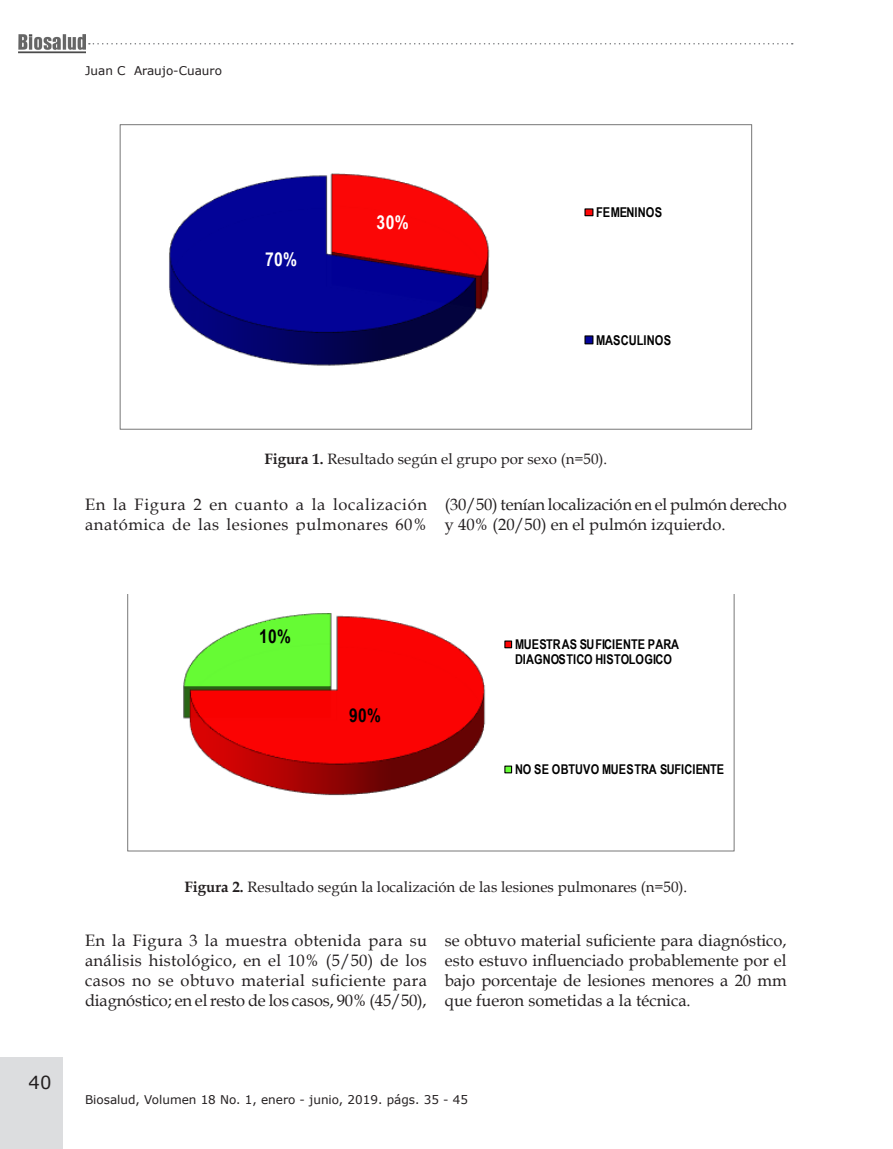
<style>
.page{position:relative;width:893px;height:1149px;background:#fff}
.page>*{position:absolute;margin:0;border:0;box-sizing:border-box;transform-origin:0 0}
.t1{font:700 19.2px "Arial Narrow";color:#fff}
.t2{font:700 19.05px "Arial Narrow";color:#000}
.t3{font:18px "Verdana";color:#231f20}
.t4{font:16.5px/19.8px "Book Antiqua";color:#231f20;text-align:justify}
.t5{font:16.5px/19.8px "Book Antiqua";letter-spacing:.035em;color:#231f20}
.t6{font:15px "Book Antiqua";color:#231f20}
.t7{font:700 13.5px/15.5px "Arial Narrow";letter-spacing:-.005em;color:#000}
.t8{font:12px "Verdana";color:#231f20}
.s1{font-weight:700}
</style>
<div class="page">
<svg style="left:89px;top:43px;width:704px;height:1px"></svg>
<div style="left:0;top:1057px;width:63px;height:91px;background:#dcdddf"></div>
<img style="left:18px;top:35px;width:67px;height:18px">
<img style="left:169px;top:173px;width:321px;height:193px">
<div style="left:585px;top:209px;width:8px;height:7px;background:#ff0505"></div>
<div style="left:584px;top:208px;width:9px;height:8px;border:1px solid #000"></div>
<div style="left:585px;top:336px;width:8px;height:8px;background:#009"></div>
<div style="left:584px;top:335px;width:9px;height:9px;border:1px solid #000"></div>
<svg style="left:127px;top:594px;width:608px;height:257px"></svg>
<p class="t8" style="left:85px;top:62px;width:138px">Juan C Araujo-Cuauro</p>
<p class="t1" style="left:265px;top:245px;width:34px">70%</p>
<p class="t1" style="left:377px;top:208px;width:34px">30%</p>
<p class="t7" style="left:596px;top:203px;width:68px">FEMENINOS</p>
<p class="t7" style="left:596px;top:331px;width:77px">MASCULINOS</p>
<p class="t6" style="left:264px;top:449px;width:344px"><span class="s1">Figura 1.</span> Resultado según el grupo por sexo (n=50).</p>
<p class="t5" style="left:85px;top:494px;width:343px">En la Figura 2 en cuanto a la localización anatómica de las lesiones pulmonares 60%</p>
<p class="t4" style="left:445px;top:494px;width:343px">(30/50) tenían localización en el pulmón derecho y 40% (20/50) en el pulmón izquierdo.</p>
<p class="t2" style="left:259px;top:621px;width:33px">10%</p>
<p class="t2" style="left:349px;top:700px;width:33px">90%</p>
<p class="t7" style="left:515px;top:635px;width:165px">MUESTRAS SUFICIENTE PARA<br>DIAGNOSTICO HISTOLOGICO</p>
<p class="t7" style="left:515px;top:760px;width:211px">NO SE OBTUVO MUESTRA SUFICIENTE</p>
<p class="t3" style="left:29px;top:1069px;width:24px">40</p>
<p class="t6" style="left:185px;top:877px;width:504px"><span class="s1">Figura 2.</span> Resultado según la localización de las lesiones pulmonares (n=50).</p>
<p class="t4" style="left:85px;top:930px;width:343px">En la Figura 3 la muestra obtenida para su análisis histológico, en el 10% (5/50) de los casos no se obtuvo material suficiente para diagnóstico; en el resto de los casos, 90% (45/50),</p>
<p class="t4" style="left:445px;top:930px;width:343px">se obtuvo material suficiente para diagnóstico, esto estuvo influenciado probablemente por el bajo porcentaje de lesiones menores a 20 mm que fueron sometidas a la técnica.</p>
<p class="t8" style="left:85px;top:1090px;width:385px">Biosalud, Volumen 18 No. 1, enero - junio, 2019. págs. 35 - 45</p>
</div>
